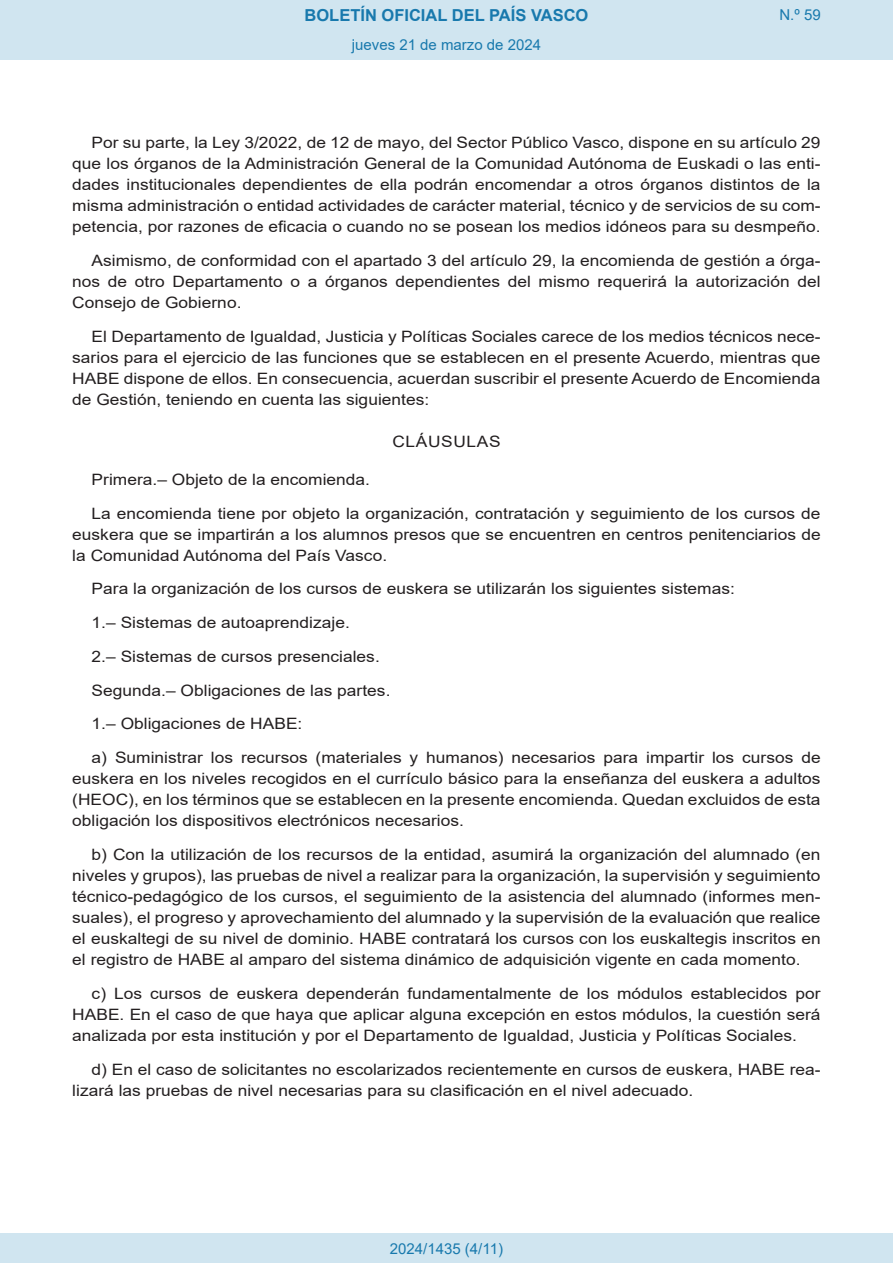
<style>
.page{position:relative;width:893px;height:1263px;background:#fff}
.page>*{position:absolute;margin:0;border:0;box-sizing:border-box;transform-origin:0 0}
.t1{font:700 16.5px "Arial";color:#1879ad}
.BOPVDetalle{font:15.6px/21px "Arial";color:#231f20;text-align:justify;scale:1.11 1}
.BOPVClave{font:15.6px "Arial";letter-spacing:.035em;color:#231f20;scale:1.11 1}
.Paginacion_Centro{font:15px "Arial";color:#1879ad}
</style>
<div class="page">
<div style="left:0;top:0;width:893px;height:60px;background:#d0e5f0"></div>
<div style="left:0;top:1233px;width:893px;height:30px;background:#d0e5f0"></div>
<p class="t1" style="left:305px;top:3px;width:285px">BOLETÍN OFICIAL DEL PAÍS VASCO</p>
<p class="Paginacion_Centro" style="left:352px;top:35px;width:191px">jueves 21 de marzo de 2024</p>
<p class="Paginacion_Centro" style="left:779px;top:5px;width:43px">N.º 59</p>
<p class="BOPVDetalle" style="left:72px;top:132px;width:676px;text-indent:19px">Por su parte, la Ley 3/2022, de 12 de mayo, del Sector Público Vasco, dispone en su artículo 29 que los órganos de la Administración General de la Comunidad Autónoma de Euskadi o las enti&shy;dades institucionales dependientes de ella podrán encomendar a otros órganos distintos de la misma administración o entidad actividades de carácter material, técnico y de servicios de su com&shy;petencia, por razones de eficacia o cuando no se posean los medios idóneos para su desmpeño.</p>
<p class="BOPVDetalle" style="left:72px;top:250px;width:676px;text-indent:19px">Asimismo, de conformidad con el apartado 3 del artículo 29, la encomienda de gestión a órga&shy;nos de otro Departamento o a órganos dependientes del mismo requerirá la autorización del Consejo de Gobierno.</p>
<p class="BOPVDetalle" style="left:72px;top:326px;width:676px;text-indent:19px">El Departamento de Igualdad, Justicia y Políticas Sociales carece de los medios técnicos nece&shy;sarios para el ejercicio de las funciones que se establecen en el presente Acuerdo, mientras que HABE dispone de ellos. En consecuencia, acuerdan suscribir el presente Acuerdo de Encomienda de Gestión, teniendo en cuenta las siguientes:</p>
<p class="BOPVClave" style="left:392px;top:431px;width:99px">CLÁUSULAS</p>
<p class="BOPVDetalle" style="left:92px;top:469px;width:252px">Primera.– Objeto de la encomienda.</p>
<p class="BOPVDetalle" style="left:72px;top:503px;width:676px;text-indent:19px">La encomienda tiene por objeto la organización, contratación y seguimiento de los cursos de euskera que se impartirán a los alumnos presos que se encuentren en centros penitenciarios de la Comunidad Autónoma del País Vasco.</p>
<p class="BOPVDetalle" style="left:92px;top:578px;width:581px">Para la organización de los cursos de euskera se utilizarán los siguientes sistemas:</p>
<p class="BOPVDetalle" style="left:92px;top:612px;width:234px">1.– Sistemas de autoaprendizaje.</p>
<p class="BOPVDetalle" style="left:92px;top:646px;width:261px">2.– Sistemas de cursos presenciales.</p>
<p class="BOPVDetalle" style="left:92px;top:680px;width:271px">Segunda.– Obligaciones de las partes.</p>
<p class="BOPVDetalle" style="left:92px;top:713px;width:191px">1.– Obligaciones de HABE:</p>
<p class="BOPVDetalle" style="left:72px;top:747px;width:676px;text-indent:19px">a) Suministrar los recursos (materiales y humanos) necesarios para impartir los cursos de euskera en los niveles recogidos en el currículo básico para la enseñanza del euskera a adultos (HEOC), en los términos que se establecen en la presente encomienda. Quedan excluidos de esta obligación los dispositivos electrónicos necesarios.</p>
<p class="BOPVDetalle" style="left:72px;top:844px;width:676px;text-indent:19px">b) Con la utilización de los recursos de la entidad, asumirá la organización del alumnado (en niveles y grupos), las pruebas de nivel a realizar para la organización, la supervisión y seguimiento técnico-pedagógico de los cursos, el seguimiento de la asistencia del alumnado (informes men&shy;suales), el progreso y aprovechamiento del alumnado y la supervisión de la evaluación que realice el euskaltegi de su nivel de dominio. HABE contratará los cursos con los euskaltegis inscritos en el registro de HABE al amparo del sistema dinámico de adquisición vigente en cada momento.</p>
<p class="BOPVDetalle" style="left:72px;top:983px;width:676px;text-indent:19px">c) Los cursos de euskera dependerán fundamentalmente de los módulos establecidos por HABE. En el caso de que haya que aplicar alguna excepción en estos módulos, la cuestión será analizada por esta institución y por el Departamento de Igualdad, Justicia y Políticas Sociales.</p>
<p class="BOPVDetalle" style="left:72px;top:1058px;width:676px;text-indent:19px">d) En el caso de solicitantes no escolarizados recientemente en cursos de euskera, HABE rea&shy;lizará las pruebas de nivel necesarias para su clasificación en el nivel adecuado.</p>
<p class="Paginacion_Centro" style="left:390px;top:1238px;width:115px">2024/1435 (4/11)</p>
</div>
